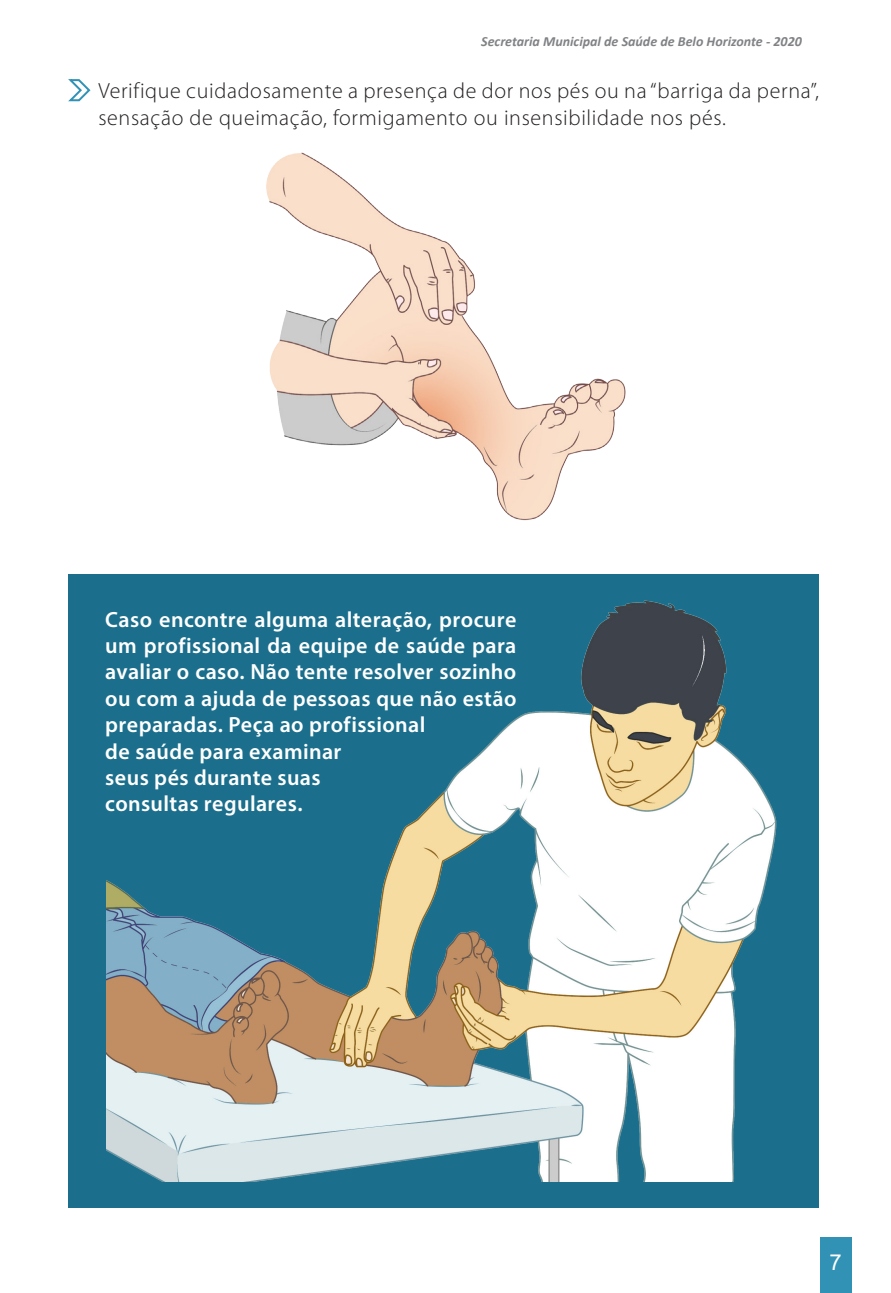
<style>
.page{position:relative;width:891px;height:1293px;background:#fff}
.page>*{position:absolute;margin:0;border:0;box-sizing:border-box;transform-origin:0 0}
.Texto_normal{font:600 22px/26.4px "Myriad Pro";letter-spacing:.015em;color:#fff;text-align:justify}
.Recuo{font:300 22px/26.4px "Myriad Pro";letter-spacing:.03em;color:#231f20}
.t1{font:22px "Arial";color:#fff}
.t2{font:italic 700 14px "Calibri";color:#808285}
</style>
<div class="page">
<div style="left:819px;top:1237px;width:32px;height:56px;background:#3192b5"></div>
<div style="left:68px;top:574px;width:750px;height:633px;background:#1b6f8c"></div>
<img style="left:266px;top:152px;width:359px;height:368px">
<img style="left:106px;top:600px;width:670px;height:581px">
<svg style="left:68px;top:79px;width:23px;height:23px"></svg>
<p class="t2" style="left:481px;top:31px;width:322px">Secretaria Municipal de Saúde de Belo Horizonte - 2020</p>
<p class="Recuo" style="left:98px;top:78px;width:721px">Verifique cuidadosamente a presença de dor nos pés ou na “barriga da perna”, sensação de queimação, formigamento ou insensibilidade nos pés.</p>
<p class="Texto_normal" style="left:105px;top:605px;width:412px">Caso encontre alguma alteração, procure um profissional da equipe de saúde para avaliar o caso. Não tente resolver sozinho ou com a ajuda de pessoas que não estão preparadas. Peça ao profissional</p>
<p class="Texto_normal" style="left:105px;top:737px;width:237px">de saúde para examinar</p>
<p class="Texto_normal" style="left:105px;top:764px;width:217px">seus pés durante suas</p>
<p class="Texto_normal" style="left:105px;top:790px;width:199px">consultas regulares.</p>
<p class="t1" style="left:829px;top:1247px;width:14px">7</p>
</div>
